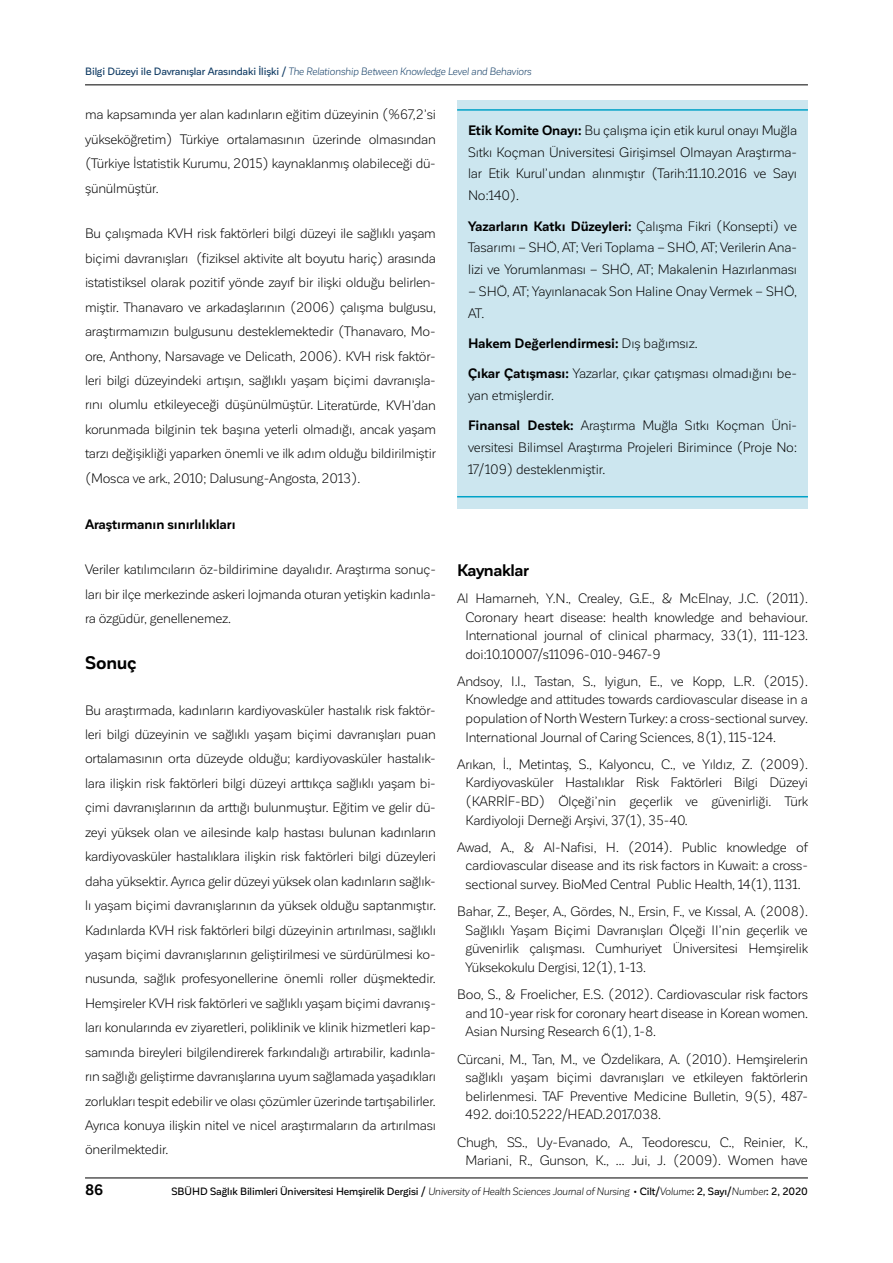
<style>
.page{position:relative;width:893px;height:1263px;background:#fff}
.page>*{position:absolute;margin:0;border:0;box-sizing:border-box;transform-origin:0 0}
.t1{font:700 18px "Corporative Sans";letter-spacing:-.01em;color:#000}
.t2{font:700 16.5px "Corporative Sans";letter-spacing:-.025em;color:#000}
.t3{font:700 15px "Corporative Sans";color:#000}
.t4{font:13.5px/24.5px "Corporative Sans";letter-spacing:-.01em;color:#000;text-align:justify}
.t5{font:700 13.5px "Corporative Sans";letter-spacing:-.005em;color:#000}
.t6{font:500 10.5px "Corporative Sans";letter-spacing:-.01em;color:#000}
.t7{font:italic 10.5px "Corporative Sans";letter-spacing:-.015em;color:#123d65}
.s1{font-weight:500;font-style:normal}
.s2{font-weight:700}
.s3{font-weight:400}
.s4{font-weight:400;font-style:italic}
</style>
<div class="page">
<div style="left:457px;top:100px;width:351px;height:408px;background:#cce6ef"></div>
<hr style="left:457px;top:109px;width:351px;height:2px;background:#00a2c7">
<hr style="left:457px;top:496px;width:351px;height:1px;background:#00a2c7">
<hr style="left:85px;top:85px;width:723px;height:1px;background:#000">
<hr style="left:85px;top:1178px;width:723px;height:1px;background:#000">
<p class="t7" style="left:85px;top:66px;width:448px"><span class="s1">Bilgi Düzeyi ile Davranışlar Arasındaki İlişki /</span> The Relationship Between Knowledge Level and Behaviors</p>
<p class="t4" style="left:85px;top:103px;width:352px">ma kapsamında yer alan kadınların eğitim düzeyinin (%67,2’si yükseköğretim) Türkiye ortalamasının üzerinde olmasından (Türkiye İstatistik Kurumu, 2015) kaynaklanmış olabileceği dü&shy;şünülmüştür.</p>
<p class="t4" style="left:85px;top:222px;width:352px">Bu çalışmada KVH risk faktörleri bilgi düzeyi ile sağlıklı yaşam biçimi davranışları (fiziksel aktivite alt boyutu hariç) arasında istatistiksel olarak pozitif yönde zayıf bir ilişki olduğu belirlen&shy;miştir. Thanavaro ve arkadaşlarının (2006) çalışma bulgusu, araştırmamızın bulgusunu desteklemektedir (Thanavaro, Mo&shy;ore, Anthony, Narsavage ve Delicath, 2006). KVH risk faktör&shy;leri bilgi düzeyindeki artışın, sağlıklı yaşam biçimi davranışla&shy;rını olumlu etkileyeceği düşünülmüştür. Literatürde, KVH’dan korunmada bilginin tek başına yeterli olmadığı, ancak yaşam tarzı değişikliği yaparken önemli ve ilk adım olduğu bildirilmiştir (Mosca ve ark., 2010; Dalusung-Angosta, 2013).</p>
<p class="t5" style="left:85px;top:516px;width:152px">Araştırmanın sınırlılıkları</p>
<p class="t4" style="left:85px;top:557px;width:352px">Veriler katılımcıların öz-bildirimine dayalıdır. Araştırma sonuç&shy;ları bir ilçe merkezinde askeri lojmanda oturan yetişkin kadınla&shy;ra özgüdür, genellenemez.</p>
<h1 class="t1" style="left:85px;top:653px;width:53px">Sonuç</h1>
<p class="t4" style="left:85px;top:698px;width:352px">Bu araştırmada, kadınların kardiyovasküler hastalık risk faktör&shy;leri bilgi düzeyinin ve sağlıklı yaşam biçimi davranışları puan ortalamasının orta düzeyde olduğu; kardiyovasküler hastalık&shy;lara ilişkin risk faktörleri bilgi düzeyi arttıkça sağlıklı yaşam bi&shy;çimi davranışlarının da arttığı bulunmuştur. Eğitim ve gelir dü&shy;zeyi yüksek olan ve ailesinde kalp hastası bulunan kadınların kardiyovasküler hastalıklara ilişkin risk faktörleri bilgi düzeyleri daha yüksektir. Ayrıca gelir düzeyi yüksek olan kadınların sağlık&shy;lı yaşam biçimi davranışlarının da yüksek olduğu saptanmıştır.<br>Kadınlarda KVH risk faktörleri bilgi düzeyinin artırılması, sağlıklı yaşam biçimi davranışlarının geliştirilmesi ve sürdürülmesi ko&shy;nusunda, sağlık profesyonellerine önemli roller düşmektedir.<br>Hemşireler KVH risk faktörleri ve sağlıklı yaşam biçimi davranış&shy;ları konularında ev ziyaretleri, poliklinik ve klinik hizmetleri kap&shy;samında bireyleri bilgilendirerek farkındalığı artırabilir, kadınla&shy;rın sağlığı geliştirme davranışlarına uyum sağlamada yaşadıkları zorlukları tespit edebilir ve olası çözümler üzerinde tartışabilirler.<br>Ayrıca konuya ilişkin nitel ve nicel araştırmaların da artırılması önerilmektedir.</p>
<p class="t4" style="left:468px;top:120px;width:331px;line-height:21.8px"><span class="s2">Etik Komite Onayı:</span> Bu çalışma için etik kurul onayı Muğla Sıtkı Koçman Üniversitesi Girişimsel Olmayan Araştırma&shy;lar Etik Kurul’undan alınmıştır (Tarih:11.10.2016 ve Sayı No:140).</p>
<p class="t4" style="left:468px;top:215px;width:331px;line-height:21.8px"><span class="s2">Yazarların Katkı Düzeyleri:</span> Çalışma Fikri (Konsepti) ve Tasarımı – SHÖ, AT; Veri Toplama – SHÖ, AT; Verilerin Ana&shy;lizi ve Yorumlanması – SHÖ, AT; Makalenin Hazırlanması</p>
<p class="t4" style="left:468px;top:280px;width:330px;line-height:21.8px">– SHÖ, AT; Yayınlanacak Son Haline Onay Vermek – SHÖ,<br>AT.</p>
<p class="t5" style="left:468px;top:336px;width:231px">Hakem Değerlendirmesi: <span class="s3">Dış bağımsız.</span></p>
<p class="t4" style="left:468px;top:363px;width:330px;line-height:21.8px"><span class="s2">Çıkar Çatışması:</span> Yazarlar, çıkar çatışması olmadığını be&shy;yan etmişlerdir.</p>
<p class="t4" style="left:468px;top:415px;width:330px;line-height:21.8px"><span class="s2">Finansal Destek:</span> Araştırma Muğla Sıtkı Koçman Üni&shy;versitesi Bilimsel Araştırma Projeleri Birimince (Proje No:<br>17/109) desteklenmiştir.</p>
<p class="t2" style="left:457px;top:561px;width:74px">Kaynaklar</p>
<p class="t4" style="left:466px;top:589px;width:344px;line-height:18.6px;text-indent:-9px">Al Hamarneh, Y.N., Crealey, G.E., &amp; McElnay, J.C. (2011).<br>Coronary heart disease: health knowledge and behaviour.<br>International journal of clinical pharmacy, 33(1), 111-123. doi:10.10007/s11096-010-9467-9</p>
<p class="t4" style="left:466px;top:672px;width:344px;line-height:18.6px;text-indent:-9px">Andsoy, I.I., Tastan, S., Iyigun, E., ve Kopp, L.R. (2015).<br>Knowledge and attitudes towards cardiovascular disease in a population of North Western Turkey: a cross-sectional survey.<br>International Journal of Caring Sciences, 8(1), 115-124.</p>
<p class="t4" style="left:466px;top:755px;width:344px;line-height:18.6px;text-indent:-9px">Arıkan, İ., Metintaş, S., Kalyoncu, C., ve Yıldız, Z. (2009).<br>Kardiyovasküler Hastalıklar Risk Faktörleri Bilgi Düzeyi (KARRİF-BD) Ölçeği’nin geçerlik ve güvenirliği. Türk Kardiyoloji Derneği Arşivi, 37(1), 35-40.</p>
<p class="t4" style="left:466px;top:838px;width:344px;line-height:18.6px;text-indent:-9px">Awad, A., &amp; Al-Nafisi, H. (2014). Public knowledge of cardiovascular disease and its risk factors in Kuwait: a cross&shy;sectional survey. BioMed Central Public Health, 14(1), 1131.</p>
<p class="t4" style="left:466px;top:902px;width:344px;line-height:18.6px;text-indent:-9px">Bahar, Z., Beşer, A., Gördes, N., Ersin, F., ve Kıssal, A. (2008).<br>Sağlıklı Yaşam Biçimi Davranışları Ölçeği II’nin geçerlik ve güvenirlik çalışması. Cumhuriyet Üniversitesi Hemşirelik Yüksekokulu Dergisi, 12(1), 1-13.</p>
<p class="t4" style="left:466px;top:985px;width:344px;line-height:18.6px;text-indent:-9px">Boo, S., &amp; Froelicher, E.S. (2012). Cardiovascular risk factors and 10-year risk for coronary heart disease in Korean women.<br>Asian Nursing Research 6(1), 1-8.</p>
<p class="t4" style="left:466px;top:1050px;width:344px;line-height:18.6px;text-indent:-9px">Cürcani, M., Tan, M., ve Özdelikara, A. (2010). Hemşirelerin sağlıklı yaşam biçimi davranışları ve etkileyen faktörlerin belirlenmesi. TAF Preventive Medicine Bulletin, 9(5), 487- 492. doi:10.5222/HEAD.2017.038.</p>
<p class="t4" style="left:457px;top:1132px;width:352px;line-height:18.6px;text-align:right">Chugh, SS., Uy-Evanado, A., Teodorescu, C., Reinier, K.,<br>Mariani, R., Gunson, K., … Jui, J. (2009). Women have</p>
<p class="t3" style="left:85px;top:1181px;width:20px">86</p>
<p class="t6" style="left:171px;top:1186px;width:638px">SBÜHD Sağlık Bilimleri Üniversitesi Hemşirelik Dergisi / <span class="s4">University of Health Sciences Journal of Nursing</span> • Cilt/<span class="s4">Volume</span>: 2, Sayı/<span class="s4">Number</span>: 2, 2020</p>
</div>
